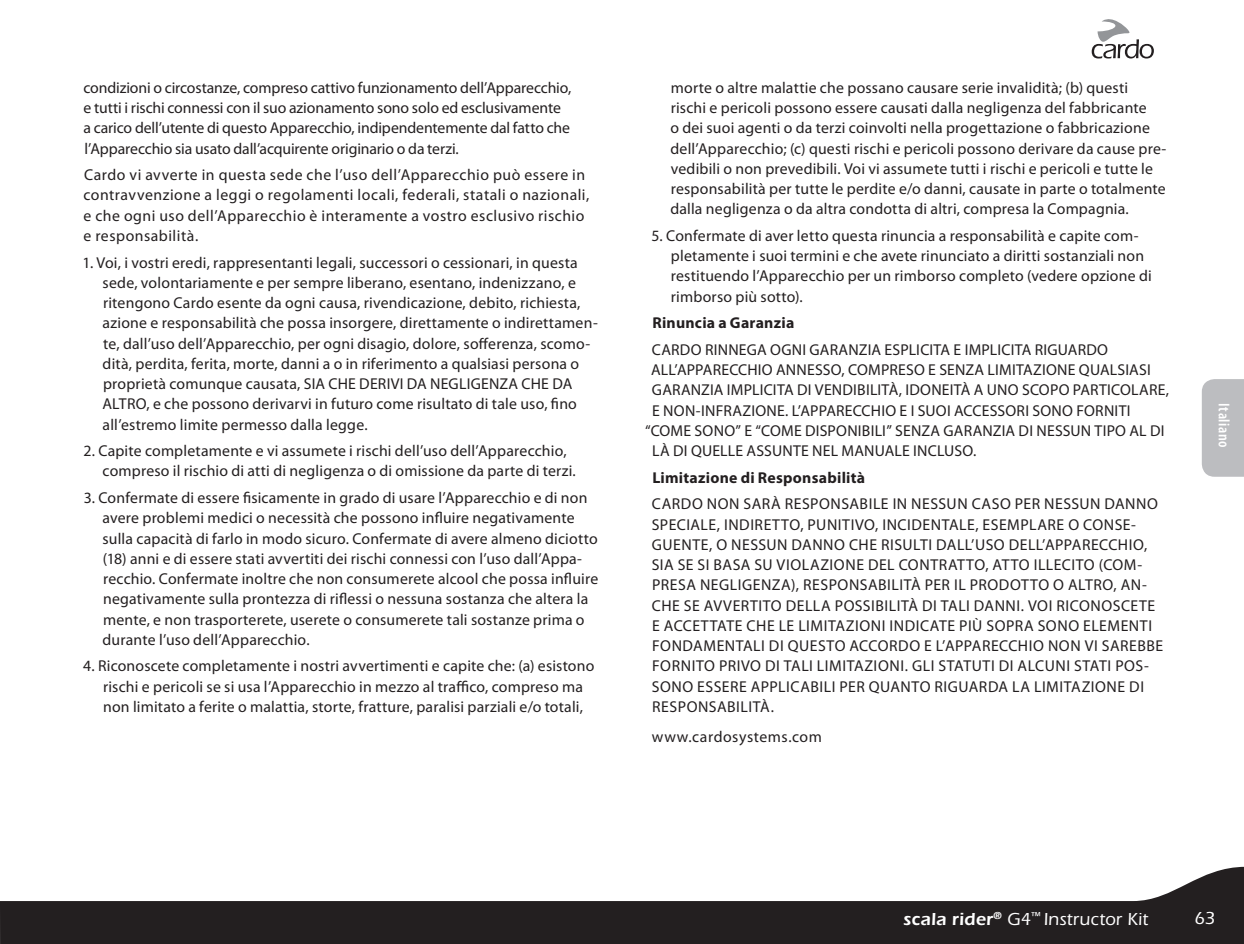
<style>
.page{position:relative;width:1244px;height:944px;background:#fff}
.page>*{position:absolute;margin:0;border:0;box-sizing:border-box;transform-origin:0 0}
.t1{font:500 18px "Itc Eras";letter-spacing:.015em;color:#fff}
.PRIMARY_Body_Text{font:15.75px/20.2px "Myriad Pro";letter-spacing:.015em;color:#231f20}
.PRIMARY_Body_Text-2{font:15.75px/20.2px "Myriad Pro";letter-spacing:.035em;color:#231f20}
.PRIMARY_Body_Text-3{font:15.75px/20.2px "Myriad Pro";letter-spacing:-.01em;color:#231f20}
.PRIMARY_Body_Text-4{font:700 15.75px "Myriad Pro";letter-spacing:.015em;color:#231f20}
.t2{font:600 condensed 15.75px "Myriad Pro";letter-spacing:.035em;color:#fff}
.s1{font-weight:600}
</style>
<div class="page">
<svg style="left:1091px;top:19px;width:63px;height:40px"></svg>
<svg style="left:0;top:867px;width:1244px;height:77px;fill:#231f20"></svg>
<div style="left:1202px;top:379px;width:42px;height:98px;background:#bcbdc0"></div>
<p class="PRIMARY_Body_Text-3" style="left:83px;top:77px;width:489px">condizioni o circostanze, compreso cattivo funzionamento dell’Apparecchio, e tutti i rischi connessi con il suo azionamento sono solo ed esclusivamente a carico dell’utente di questo Apparecchio, indipendentemente dal fatto che l’Apparecchio sia usato dall’acquirente originario o da terzi.</p>
<p class="PRIMARY_Body_Text" style="left:83px;top:165px;width:507px">Cardo vi avverte in questa sede che l’uso dell’Apparecchio può essere in contravvenzione a leggi o regolamenti locali, federali, statali o nazionali, e che ogni uso dell’Apparecchio è interamente a vostro esclusivo rischio e responsabilità.</p>
<p class="PRIMARY_Body_Text" style="left:102px;top:252px;width:497px;text-indent:-20px">1. Voi, i vostri eredi, rappresentanti legali, successori o cessionari, in questa sede, volontariamente e per sempre liberano, esentano, indenizzano, e ritengono Cardo esente da ogni causa, rivendicazione, debito, richiesta, azione e responsabilità che possa insorgere, direttamente o indirettamen&shy;te, dall’uso dell’Apparecchio, per ogni disagio, dolore, sofferenza, scomo&shy;dità, perdita, ferita, morte, danni a o in riferimento a qualsiasi persona o proprietà comunque causata, SIA CHE DERIVI DA NEGLIGENZA CHE DA ALTRO, e che possono derivarvi in futuro come risultato di tale uso, fino all’estremo limite permesso dalla legge.</p>
<p class="PRIMARY_Body_Text" style="left:103px;top:441px;width:475px;text-indent:-19px">2. Capite completamente e vi assumete i rischi dell’uso dell’Apparecchio, compreso il rischio di atti di negligenza o di omissione da parte di terzi.</p>
<p class="PRIMARY_Body_Text" style="left:103px;top:487px;width:497px;text-indent:-19px">3. Confermate di essere fisicamente in grado di usare l’Apparecchio e di non avere problemi medici o necessità che possono influire negativamente sulla capacità di farlo in modo sicuro. Confermate di avere almeno diciotto (18) anni e di essere stati avvertiti dei rischi connessi con l’uso dall’Appa&shy;recchio. Confermate inoltre che non consumerete alcool che possa influire negativamente sulla prontezza di riflessi o nessuna sostanza che altera la mente, e non trasporterete, userete o consumerete tali sostanze prima o durante l’uso dell’Apparecchio.</p>
<p class="PRIMARY_Body_Text" style="left:83px;top:656px;width:513px;text-align:center">4. Riconoscete completamente i nostri avvertimenti e capite che: (a) esistono rischi e pericoli se si usa l’Apparecchio in mezzo al traffico, compreso ma<br>non limitato a ferite o malattia, storte, fratture, paralisi parziali e/o totali,</p>
<p class="PRIMARY_Body_Text" style="left:670px;top:77px;width:497px">morte o altre malattie che possano causare serie invalidità; (b) questi rischi e pericoli possono essere causati dalla negligenza del fabbricante<br>o dei suoi agenti o da terzi coinvolti nella progettazione o fabbricazione dell’Apparecchio; (c) questi rischi e pericoli possono derivare da cause pre&shy;vedibili o non prevedibili. Voi vi assumete tutti i rischi e pericoli e tutte le responsabilità per tutte le perdite e/o danni, causate in parte o totalmente dalla negligenza o da altra condotta di altri, compresa la Compagnia.</p>
<p class="PRIMARY_Body_Text" style="left:671px;top:225px;width:482px;text-indent:-19px">5. Confermate di aver letto questa rinuncia a responsabilità e capite com&shy;pletamente i suoi termini e che avete rinunciato a diritti sostanziali non restituendo l’Apparecchio per un rimborso completo (vedere opzione di rimborso più sotto).</p>
<p class="PRIMARY_Body_Text-4" style="left:652px;top:313px;width:143px">Rinuncia a Garanzia</p>
<p class="PRIMARY_Body_Text" style="left:652px;top:339px;width:458px">CARDO RINNEGA OGNI GARANZIA ESPLICITA E IMPLICITA RIGUARDO</p>
<p class="PRIMARY_Body_Text" style="left:651px;top:360px;width:501px">ALL’APPARECCHIO ANNESSO, COMPRESO E SENZA LIMITAZIONE QUALSIASI</p>
<p class="PRIMARY_Body_Text" style="left:652px;top:380px;width:519px">GARANZIA IMPLICITA DI VENDIBILITÀ, IDONEITÀ A UNO SCOPO PARTICOLARE,</p>
<p class="PRIMARY_Body_Text" style="left:652px;top:400px;width:480px">E NON-INFRAZIONE. L’APPARECCHIO E I SUOI ACCESSORI SONO FORNITI</p>
<p class="PRIMARY_Body_Text" style="left:645px;top:420px;width:521px">“COME SONO” E “COME DISPONIBILI” SENZA GARANZIA DI NESSUN TIPO AL DI</p>
<p class="PRIMARY_Body_Text" style="left:652px;top:441px;width:326px">LÀ DI QUELLE ASSUNTE NEL MANUALE INCLUSO.</p>
<p class="PRIMARY_Body_Text-4" style="left:652px;top:467px;width:214px">Limitazione di Responsabilità</p>
<p class="PRIMARY_Body_Text-2" style="left:652px;top:494px;width:513px">CARDO NON SARÀ RESPONSABILE IN NESSUN CASO PER NESSUN DANNO SPECIALE, INDIRETTO, PUNITIVO, INCIDENTALE, ESEMPLARE O CONSE-GUENTE, O NESSUN DANNO CHE RISULTI DALL’USO DELL’APPARECCHIO, SIA SE SI BASA SU VIOLAZIONE DEL CONTRATTO, ATTO ILLECITO (COM-PRESA NEGLIGENZA), RESPONSABILITÀ PER IL PRODOTTO O ALTRO, AN-CHE SE AVVERTITO DELLA POSSIBILITÀ DI TALI DANNI. VOI RICONOSCETE E ACCETTATE CHE LE LIMITAZIONI INDICATE PIÙ SOPRA SONO ELEMENTI FONDAMENTALI DI QUESTO ACCORDO E L’APPARECCHIO NON VI SAREBBE FORNITO PRIVO DI TALI LIMITAZIONI. GLI STATUTI DI ALCUNI STATI POS-SONO ESSERE APPLICABILI PER QUANTO RIGUARDA LA LIMITAZIONE DI RESPONSABILITÀ.</p>
<p class="PRIMARY_Body_Text-2" style="left:652px;top:726px;width:171px">www.cardosystems.com</p>
<p class="t2" style="left:1233px;top:403px;width:46px;rotate:90deg">Italiano</p>
<p class="t1" style="left:903px;top:909px;width:246px"><span class="s1">scala rider</span><sup>®</sup> G4<sup>™</sup> Instructor Kit</p>
<p class="t1" style="left:1194px;top:908px;width:23px">63</p>
</div>
